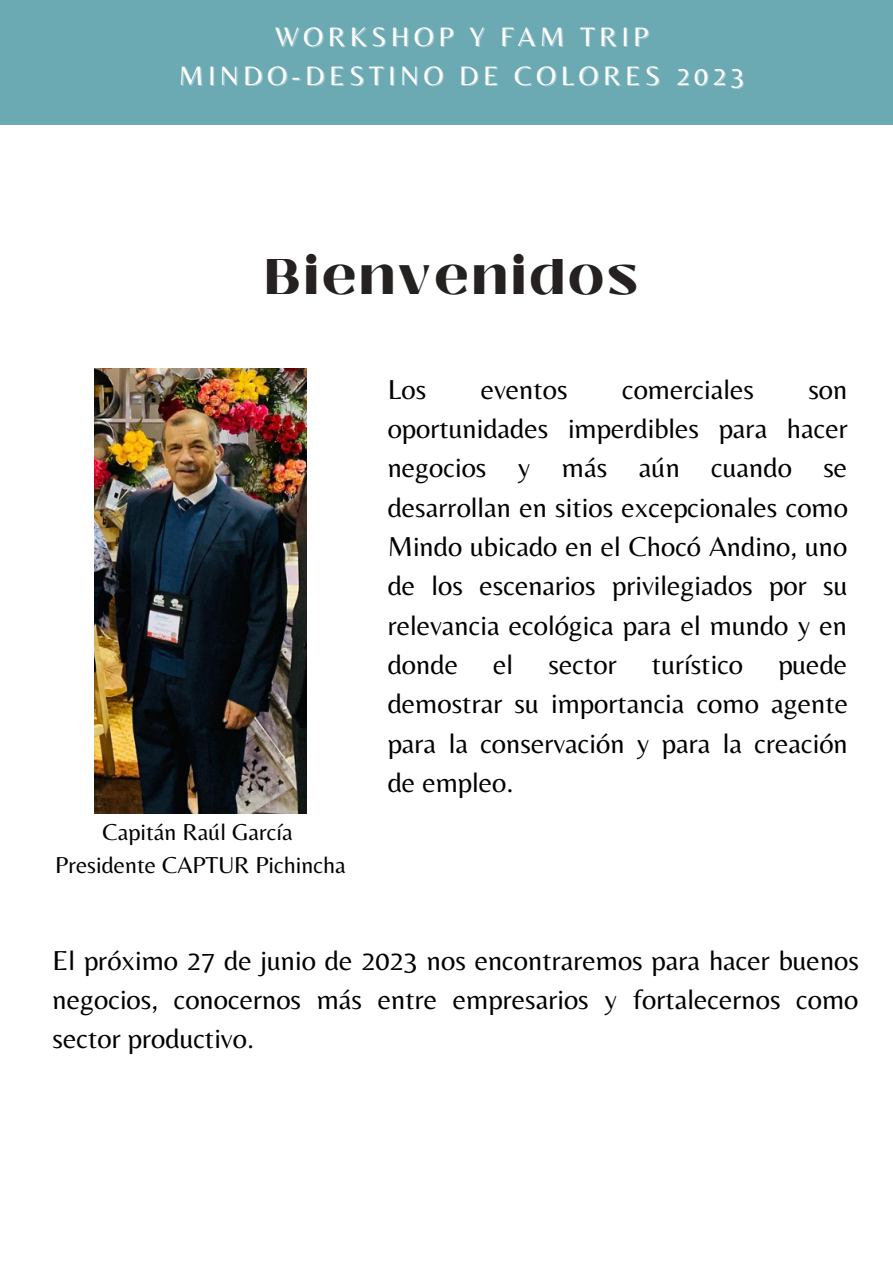
<style>
.page{position:relative;width:893px;height:1264px;background:#fff}
.page>*{position:absolute;margin:0;border:0;box-sizing:border-box;transform-origin:0 0}
.t1{font:900 49.8px "Black Mango";letter-spacing:.075em;color:#242120}
.t2{font:28.5px/39.3px "Belleza";color:#000;text-align:justify}
.t3{font:27.75px "Belleza";letter-spacing:.155em;color:#fff}
.t4{font:24px "Belleza";color:#000}
</style>
<div class="page">
<div style="left:0;top:0;width:892px;height:125px;background:#6ba9b3"></div>
<img style="left:94px;top:369px;width:213px;height:444px">
<p class="t3" style="left:275px;top:20px;width:374px">WORKSHOP Y FAM TRIP</p>
<p class="t3" style="left:179px;top:59px;width:567px">MINDO-DESTINO DE COLORES 2023</p>
<p class="t1" style="left:265px;top:239px;width:373px">Bienvenidos</p>
<p class="t4" style="left:103px;top:817px;width:191px">Capitán Raúl García</p>
<p class="t4" style="left:55px;top:850px;width:292px">Presidente CAPTUR Pichincha</p>
<p class="t2" style="left:387px;top:369px;width:40px">Los</p>
<p class="t2" style="left:480px;top:369px;width:88px">eventos</p>
<p class="t2" style="left:622px;top:369px;width:133px">comerciales</p>
<p class="t2" style="left:387px;top:369px;width:462px;text-indent:420px">son oportunidades imperdibles para hacer negocios y más aún cuando se desarrollan en sitios excepcionales como Mindo ubicado en el Chocó Andino, uno de los escenarios privilegiados por su relevancia ecológica para el mundo y en donde el sector turístico puede demostrar su importancia como agente para la conservación y para la creación de empleo.</p>
<p class="t2" style="left:53px;top:940px;width:807px">El próximo 27 de junio de 2023 nos encontraremos para hacer buenos negocios, conocernos más entre empresarios y fortalecernos como sector productivo.</p>
</div>
